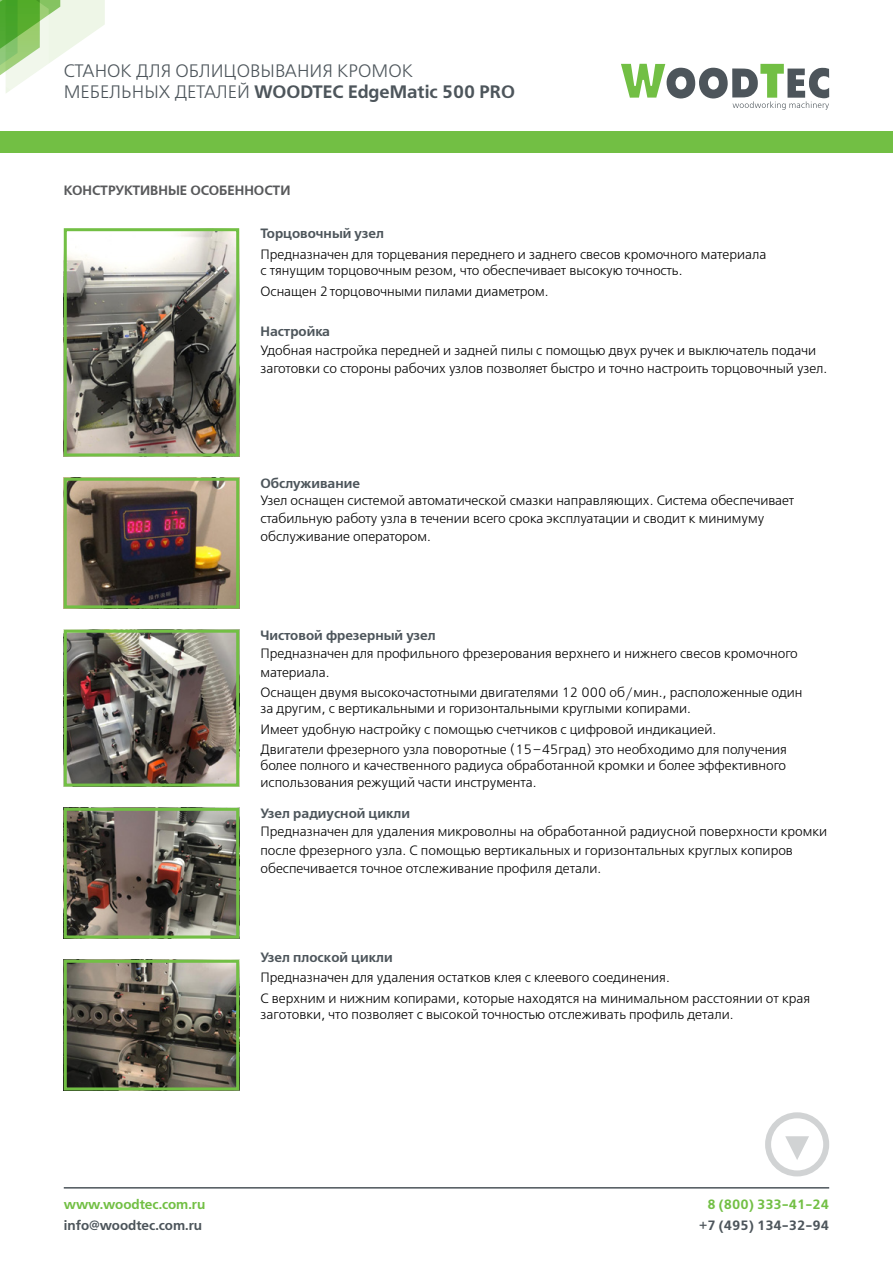
<style>
.page{position:relative;width:893px;height:1263px;background:#fff}
.page>*{position:absolute;margin:0;border:0;box-sizing:border-box;transform-origin:0 0}
.t1{font:18px "Free Set Demi C";color:#4d555b}
.t2{font:18px "Free Set Light C";color:#4d555b}
.t3{font:13.5px/18.6px "Free Set Light C";color:#000}
.t4{font:13.5px "Free Set Demi C";color:#4d555b}
.t5{font:13.5px "Free Set Demi C";color:#72bf44}
.t6{font:13.5px "Free Set Demi C";color:#58595b}
.s1{font-family:"Free Set Light C"}
</style>
<div class="page">
<svg style="left:0;top:0;width:105px;height:93px"></svg>
<svg style="left:621px;top:64px;width:208px;height:46px"></svg>
<div style="left:0;top:131px;width:893px;height:21px;background:#72bf44"></div>
<hr style="left:64px;top:1187px;width:765px;height:1px;background:#4d555b">
<div style="left:765px;top:1112px;width:64px;height:64px;border:6px solid #d1d3d4;border-radius:50%"></div>
<svg style="left:785px;top:1136px;width:24px;height:24px"></svg>
<img style="left:68px;top:232px;width:167px;height:220px">
<div style="left:64px;top:228px;width:175px;height:228px;border:3px solid #72bf44"></div>
<img style="left:68px;top:482px;width:167px;height:122px">
<div style="left:64px;top:478px;width:175px;height:130px;border:3px solid #72bf44"></div>
<img style="left:68px;top:634px;width:167px;height:148px">
<div style="left:64px;top:630px;width:175px;height:156px;border:3px solid #72bf44"></div>
<img style="left:68px;top:812px;width:167px;height:122px">
<div style="left:64px;top:808px;width:175px;height:130px;border:3px solid #72bf44"></div>
<img style="left:68px;top:964px;width:167px;height:122px">
<div style="left:64px;top:960px;width:175px;height:130px;border:3px solid #72bf44"></div>
<h1 class="t2" style="left:64px;top:61px;width:351px">СТАНОК ДЛЯ ОБЛИЦОВЫВАНИЯ КРОМОК</h1>
<h1 class="t1" style="left:64px;top:82px;width:453px"><span class="s1">МЕБЕЛЬНЫХ ДЕТАЛЕЙ</span> WOODTEC EdgeMatic 500 PRO</h1>
<p class="t6" style="left:64px;top:183px;width:228px">КОНСТРУКТИВНЫЕ ОСОБЕННОСТИ</p>
<p class="t4" style="left:260px;top:226px;width:125px">Торцовочный узел</p>
<p class="t3" style="left:260px;top:247px;width:507px;line-height:16.2px">Предназначен для торцевания переднего и заднего свесов кромочного материала с тянущим торцовочным резом, что обеспечивает высокую точность.</p>
<p class="t3" style="left:260px;top:282px;width:290px">Оснащен 2 торцовочными пилами диаметром.</p>
<p class="t4" style="left:260px;top:324px;width:71px">Настройка</p>
<p class="t3" style="left:260px;top:341px;width:568px">Удобная настройка передней и задней пилы с помощью двух ручек и выключатель подачи заготовки со стороны рабочих узлов позволяет быстро и точно настроить торцовочный узел.</p>
<p class="t4" style="left:260px;top:476px;width:101px">Обслуживание</p>
<p class="t3" style="left:260px;top:492px;width:535px;line-height:17.9px">Узел оснащен системой автоматической смазки направляющих. Система обеспечивает стабильную работу узла в течении всего срока эксплуатации и сводит к минимуму обслуживание оператором.</p>
<p class="t4" style="left:260px;top:628px;width:177px">Чистовой фрезерный узел</p>
<p class="t3" style="left:260px;top:645px;width:539px">Предназначен для профильного фрезерования верхнего и нижнего свесов кромочного материала.</p>
<p class="t3" style="left:260px;top:685px;width:544px;line-height:16.2px">Оснащен двумя высокочастотными двигателями 12 000 об / мин., расположенные один за другим, с вертикальными и горизонтальными круглыми копирами.</p>
<p class="t3" style="left:260px;top:719px;width:528px;line-height:20.4px">Имеет удобную настройку с помощью счетчиков с цифровой индикацией.<br>Двигатели фрезерного узла поворотные (15 – 45град) это необходимо для получения</p>
<p class="t3" style="left:260px;top:758px;width:527px;line-height:16.2px">более полного и качественного радиуса обработанной кромки и более эффективного использования режущий части инструмента.</p>
<p class="t4" style="left:260px;top:806px;width:151px">Узел радиусной цикли</p>
<p class="t3" style="left:260px;top:823px;width:568px">Предназначен для удаления микроволны на обработанной радиусной поверхности кромки после фрезерного узла. С помощью вертикальных и горизонтальных круглых копиров обеспечивается точное отслеживание профиля детали.</p>
<p class="t4" style="left:260px;top:950px;width:134px">Узел плоской цикли</p>
<p class="t3" style="left:260px;top:968px;width:551px;line-height:20.4px">Предназначен для удаления остатков клея с клеевого соединения.<br>С верхним и нижним копирами, которые находятся на минимальном расстоянии от края</p>
<p class="t3" style="left:260px;top:1006px;width:475px">заготовки, что позволяет с высокой точностью отслеживать профиль детали.</p>
<p class="t5" style="left:64px;top:1197px;width:143px">www.woodtec.com.ru</p>
<p class="t4" style="left:64px;top:1218px;width:140px">info@woodtec.com.ru</p>
<p class="t5" style="left:707px;top:1197px;width:123px">8 (800) 333-41-24</p>
<p class="t4" style="left:699px;top:1217px;width:131px">+7 (495) 134-32-94</p>
</div>
